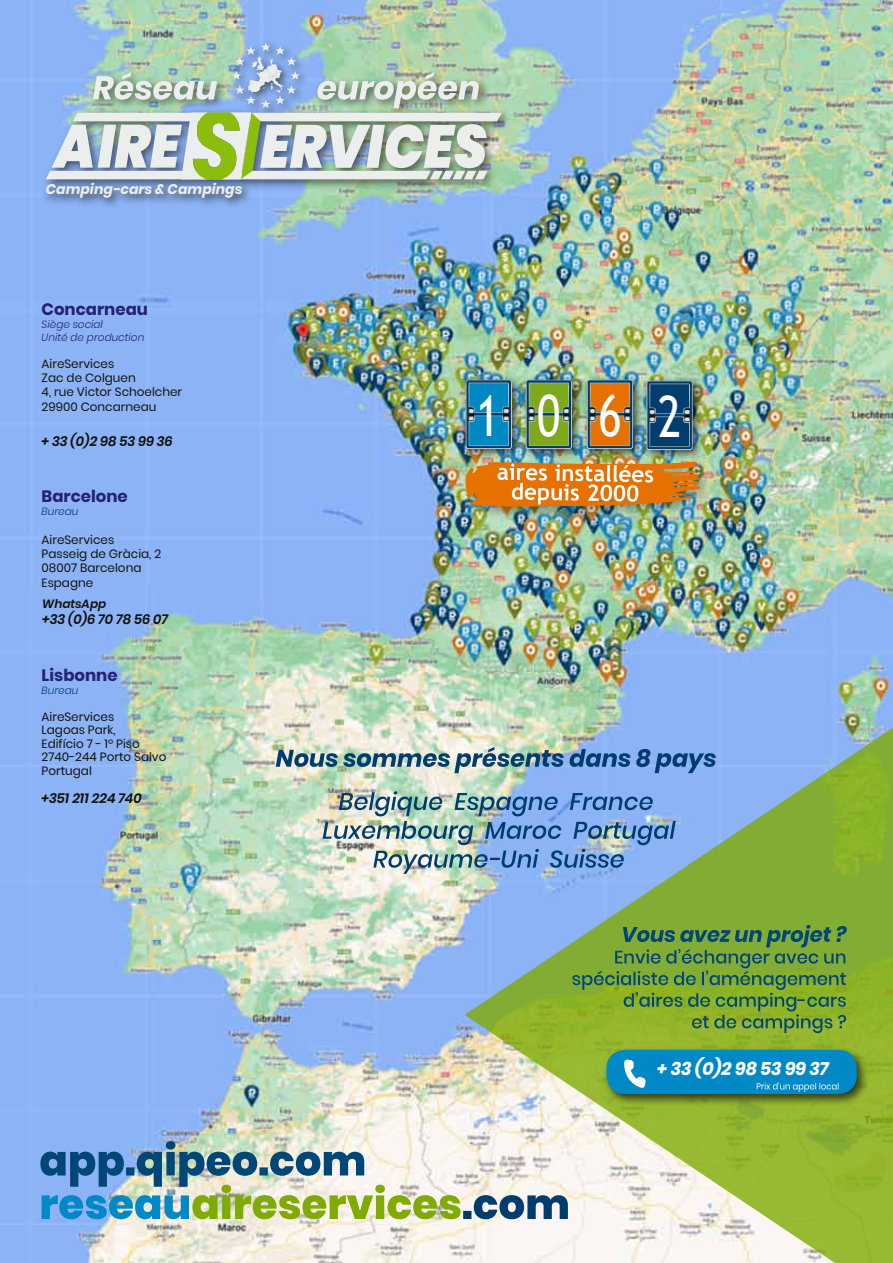
<style>
.page{position:relative;width:893px;height:1263px;background:#fff}
.page>*{position:absolute;margin:0;border:0;box-sizing:border-box;transform-origin:0 0}
.t1{font:56.85px "Trebuchet MS";color:#fff;scale:.78 1}
.t2{font:italic 700 18px "Poppins";color:#fff}
.t3{font:700 16.5px "Poppins";color:#272076}
.t4{font:italic 700 13.95px "Poppins";color:#eceded}
.t5{font:italic 600 13.5px "Poppins";color:#12120d}
.t6{font:12px/14.4px "Poppins";color:#12120d}
.t7{font:italic 600 12px "Poppins";color:#12120d}
.t8{font:italic 300 10.5px/12.6px "Poppins";color:#272076}
.t9{font:italic 300 10.5px "Poppins";color:#003d6e}
</style>
<div class="page">
<img style="left:0;top:0;width:893px;height:1263px">
<img style="left:40px;top:1141px;width:425px;height:78px">
<svg style="left:465px;top:679px;width:428px;height:584px;background:#a7c297"></svg>
<svg style="left:572px;top:925px;width:275px;height:108px;background:#6f9c3c"></svg>
<div style="left:602px;top:1046px;width:267px;height:60px;background:#12120d;opacity:.75"></div>
<div style="left:607px;top:1050px;width:249px;height:43px;background:#0089c6;border-radius:18px"></div>
<div style="left:606px;top:1050px;width:251px;height:44px;border:2px solid #0089c6;border-radius:18px"></div>
<svg style="left:757px;top:1082px;width:81px;height:10px"></svg>
<svg style="left:624px;top:1059px;width:22px;height:29px"></svg>
<div style="left:463px;top:460px;width:250px;height:60px;background:#12120d;opacity:.3"></div>
<img style="left:465px;top:461px;width:240px;height:47px">
<div style="left:460px;top:374px;width:244px;height:86px;background:#12120d;opacity:.75"></div>
<svg style="left:465px;top:379px;width:47px;height:70px;background:#1d81af"></svg>
<svg style="left:526px;top:379px;width:46px;height:70px;background:#6e9642"></svg>
<svg style="left:587px;top:379px;width:46px;height:70px;background:#b3712f"></svg>
<svg style="left:646px;top:380px;width:47px;height:70px;background:#1f5179"></svg>
<div style="left:40px;top:37px;width:471px;height:170px;background:#12120d;opacity:.6"></div>
<img style="left:46px;top:43px;width:456px;height:136px">
<img style="left:323px;top:791px;width:353px;height:83px">
<img style="left:276px;top:747px;width:440px;height:26px">
<p class="t4" style="left:46px;top:180px;width:198px">Camping-cars &amp; Campings</p>
<h3 class="t3" style="left:42px;top:300px;width:108px">Concarneau</h3>
<p class="t8" style="left:42px;top:319px;width:104px">Siège social<br>Unité de production</p>
<p class="t6" style="left:42px;top:357px;width:142px">AireServices<br>Zac de Colguen<br>4, rue Victor Schoelcher<br>29900 Concarneau</p>
<p class="t5" style="left:42px;top:433px;width:133px">+ 33 (0)2 98 53 99 36</p>
<h3 class="t3" style="left:42px;top:487px;width:88px">Barcelone</h3>
<p class="t9" style="left:42px;top:507px;width:38px">Bureau</p>
<p class="t6" style="left:42px;top:533px;width:121px">AireServices<br>Passeig de Gràcia, 2<br>08007 Barcelona<br>Espagne</p>
<p class="t7" style="left:42px;top:596px;width:66px">WhatsApp</p>
<p class="t5" style="left:42px;top:611px;width:128px">+33 (0)6 70 78 56 07</p>
<h3 class="t3" style="left:42px;top:666px;width:78px">Lisbonne</h3>
<p class="t9" style="left:42px;top:686px;width:38px">Bureau</p>
<p class="t6" style="left:42px;top:711px;width:126px;line-height:13.5px">AireServices<br>Lagoas Park,<br>Edifício 7 - 1º Piso<br>2740-244 Porto Salvo<br>Portugal</p>
<p class="t5" style="left:42px;top:790px;width:102px">+351 211 224 740</p>
<h1 class="t1" style="left:476px;top:383px;width:265px">1062</h1>
<h2 class="t2" style="left:657px;top:1057px;width:173px">+ 33 (0)2 98 53 99 37</h2>
</div>
